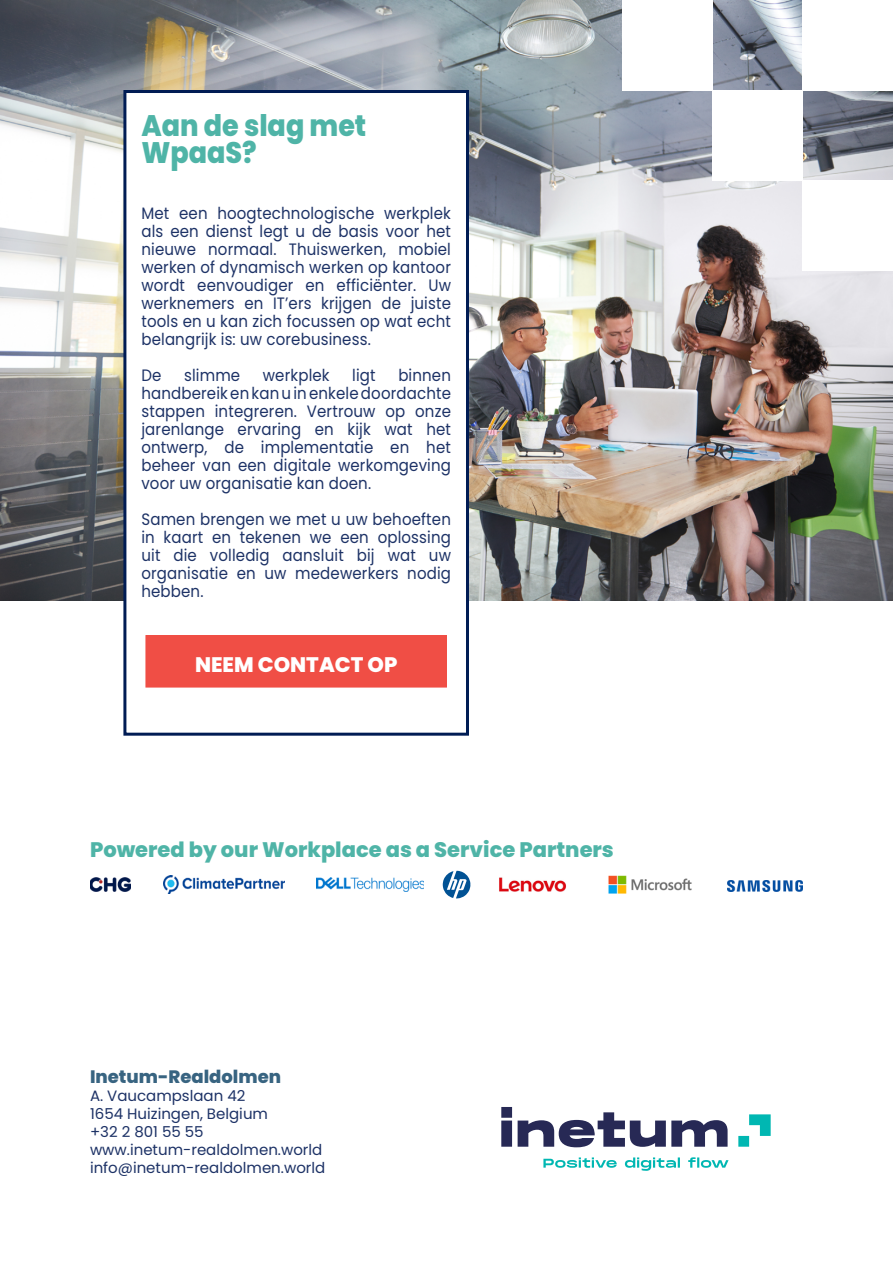
<style>
.page{position:relative;width:893px;height:1263px;background:#fff}
.page>*{position:absolute;margin:0;border:0;box-sizing:border-box;transform-origin:0 0}
.t1{font:800 29.7px/27px "Poppins";color:#4fb4a7;scale:.91 1}
.t2{font:800 21px "Poppins";color:#4fb4a7}
.t3{font:800 21px "Poppins";color:#fff}
.t4{font:800 18px "Poppins";color:#386481}
.t5{font:16.5px/18px "Poppins";letter-spacing:.01em;color:#1d3266;text-align:justify;scale:.91 1}
.t6{font:15px/18px "Poppins";color:#1d3266}
</style>
<div class="page">
<img style="left:0;top:0;width:893px;height:600px">
<div style="left:623px;top:0;width:90px;height:90px;background:#fff"></div>
<div style="left:713px;top:90px;width:90px;height:90px;background:#fff"></div>
<div style="left:803px;top:180px;width:90px;height:90px;background:#fff"></div>
<div style="left:803px;top:0;width:90px;height:90px;background:#fff"></div>
<div style="left:125px;top:92px;width:342px;height:642px;background:#fff"></div>
<div style="left:123px;top:90px;width:346px;height:646px;border:3px solid #001c54"></div>
<div style="left:146px;top:636px;width:300px;height:51px;background:#f04e45"></div>
<div style="left:145px;top:635px;width:302px;height:52px;border:2px solid #f04e45"></div>
<svg style="left:543px;top:1157px;width:185px;height:14px"></svg>
<svg style="left:501px;top:1107px;width:227px;height:40px"></svg>
<svg style="left:738px;top:1114px;width:33px;height:33px"></svg>
<svg style="left:443px;top:871px;width:27px;height:27px"></svg>
<img style="left:499px;top:877px;width:67px;height:15px">
<img style="left:163px;top:876px;width:121px;height:17px">
<img style="left:317px;top:877px;width:107px;height:14px">
<img style="left:728px;top:880px;width:75px;height:12px">
<img style="left:90px;top:877px;width:41px;height:14px">
<img style="left:608px;top:875px;width:84px;height:19px">
<h1 class="t1" style="left:141px;top:113px;width:249px">Aan de slag met<br>WpaaS?</h1>
<p class="t5" style="left:141px;top:204px;width:342px">Met een hoogtechnologische werkplek als een dienst legt u de basis voor het nieuwe normaal. Thuiswerken, mobiel werken of dynamisch werken op kantoor wordt eenvoudiger en efficiënter. Uw werknemers en IT’ers krijgen de juiste tools en u kan zich focussen op wat echt belangrijk is: uw corebusiness.</p>
<p class="t5" style="left:141px;top:366px;width:24px">De</p>
<p class="t5" style="left:184px;top:366px;width:63px">slimme</p>
<p class="t5" style="left:263px;top:366px;width:75px">werkplek</p>
<p class="t5" style="left:352px;top:366px;width:27px">ligt</p>
<p class="t5" style="left:141px;top:366px;width:342px;text-indent:257px">binnen handbereik en kan u in enkele doordachte stappen integreren. Vertrouw op onze jarenlange ervaring en kijk wat het ontwerp, de implementatie en het beheer van een digitale werkomgeving voor uw organisatie kan doen.</p>
<p class="t5" style="left:141px;top:510px;width:342px">Samen brengen we met u uw behoeften in kaart en tekenen we een oplossing uit die volledig aansluit bij wat uw organisatie en uw medewerkers nodig hebben.</p>
<p class="t3" style="left:195px;top:653px;width:204px">NEEM CONTACT OP</p>
<p class="t2" style="left:90px;top:837px;width:525px">Powered by our Workplace as a Service Partners</p>
<p class="t4" style="left:90px;top:1066px;width:193px">Inetum-Realdolmen</p>
<p class="t6" style="left:90px;top:1087px;width:237px">A. Vaucampslaan 42<br>1654 Huizingen, Belgium<br>+32 2 801 55 55 www.inetum-realdolmen.world info@inetum-realdolmen.world</p>
</div>
